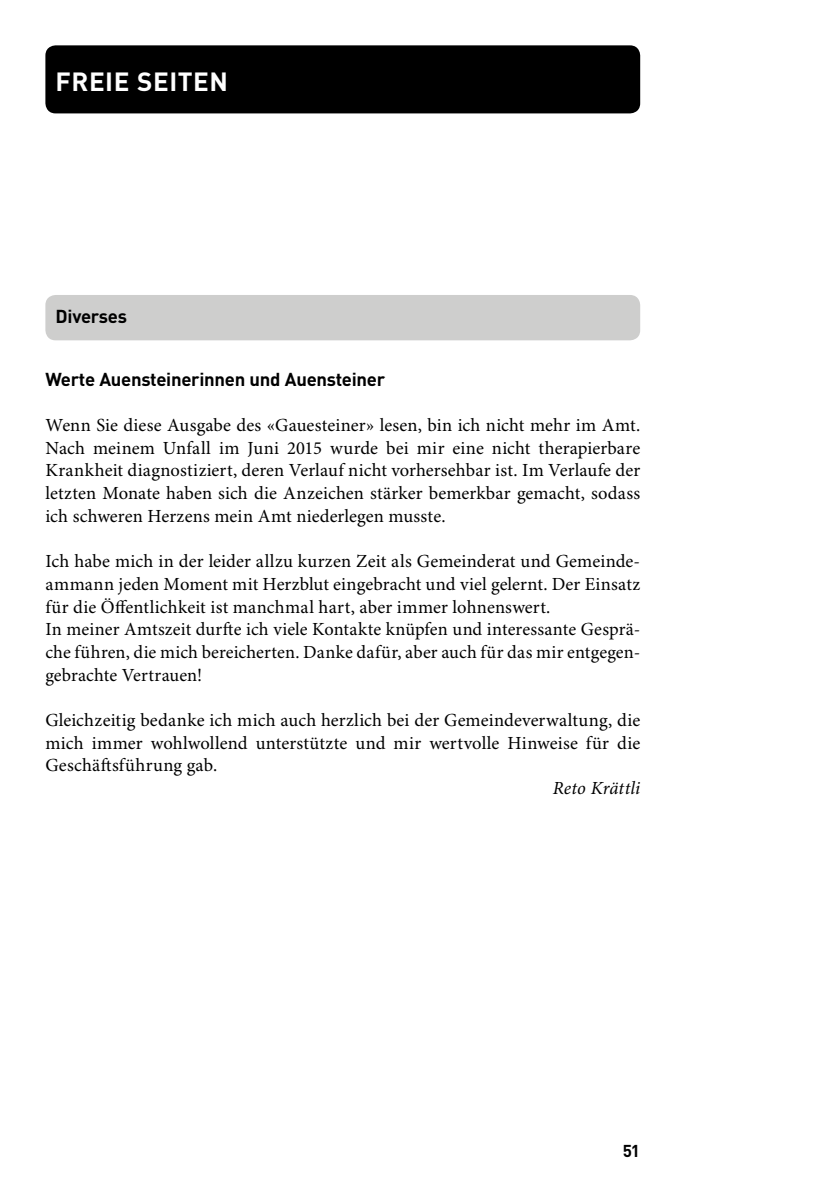
<style>
.page{position:relative;width:840px;height:1191px;background:#fff}
.page>*{position:absolute;margin:0;border:0;box-sizing:border-box;transform-origin:0 0}
.t1{font:700 26px "DIN";letter-spacing:.02em;color:#fff}
.t2{font:18.4px/22.6px "Minion Pro";letter-spacing:.005em;color:#000;text-align:justify}
.t3{font:700 18.4px "DIN";letter-spacing:-.015em;color:#000}
.t4{font:italic 18.4px "Minion Pro";letter-spacing:.005em;color:#000}
.t5{font:700 17px "DIN";color:#000}
</style>
<div class="page">
<div style="left:45px;top:45px;width:594px;height:68px;background:#000;border-radius:10px"></div>
<div style="left:45px;top:295px;width:594px;height:45px;background:#cececd;border-radius:10px"></div>
<h1 class="t1" style="left:56px;top:64px;width:174px">FREIE SEITEN</h1>
<p class="t3" style="left:56px;top:305px;width:73px">Diverses</p>
<p class="t3" style="left:45px;top:367px;width:341px">Werte Auensteinerinnen und Auensteiner</p>
<p class="t2" style="left:45px;top:414px;width:596px">Wenn Sie diese Ausgabe des «Gauesteiner» lesen, bin ich nicht mehr im Amt.<br>Nach meinem Unfall im Juni 2015 wurde bei mir eine nicht therapierbare Krankheit diagnostiziert, deren Verlauf nicht vorhersehbar ist. Im Verlaufe der letzten Monate haben sich die Anzeichen stärker bemerkbar gemacht, sodass ich schweren Herzens mein Amt niederlegen musste.</p>
<p class="t2" style="left:45px;top:551px;width:596px;text-align:left">Ich habe mich in der leider allzu kurzen Zeit als Gemeinderat und Gemeinde&shy;ammann jeden Moment mit Herzblut eingebracht und viel gelernt. Der Einsatz für die Öffentlichkeit ist manchmal hart, aber immer lohnenswert.<br>In meiner Amtszeit durfte ich viele Kontakte knüpfen und interessante Gesprä&shy;che führen, die mich bereicherten. Danke dafür, aber auch für das mir entgegen&shy;gebrachte Vertrauen!</p>
<p class="t2" style="left:45px;top:709px;width:596px">Gleichzeitig bedanke ich mich auch herzlich bei der Gemeindeverwaltung, die mich immer wohlwollend unterstützte und mir wertvolle Hinweise für die Geschäftsführung gab.</p>
<p class="t4" style="left:552px;top:777px;width:89px">Reto Krättli</p>
<p class="t5" style="left:622px;top:1139px;width:19px">51</p>
</div>
